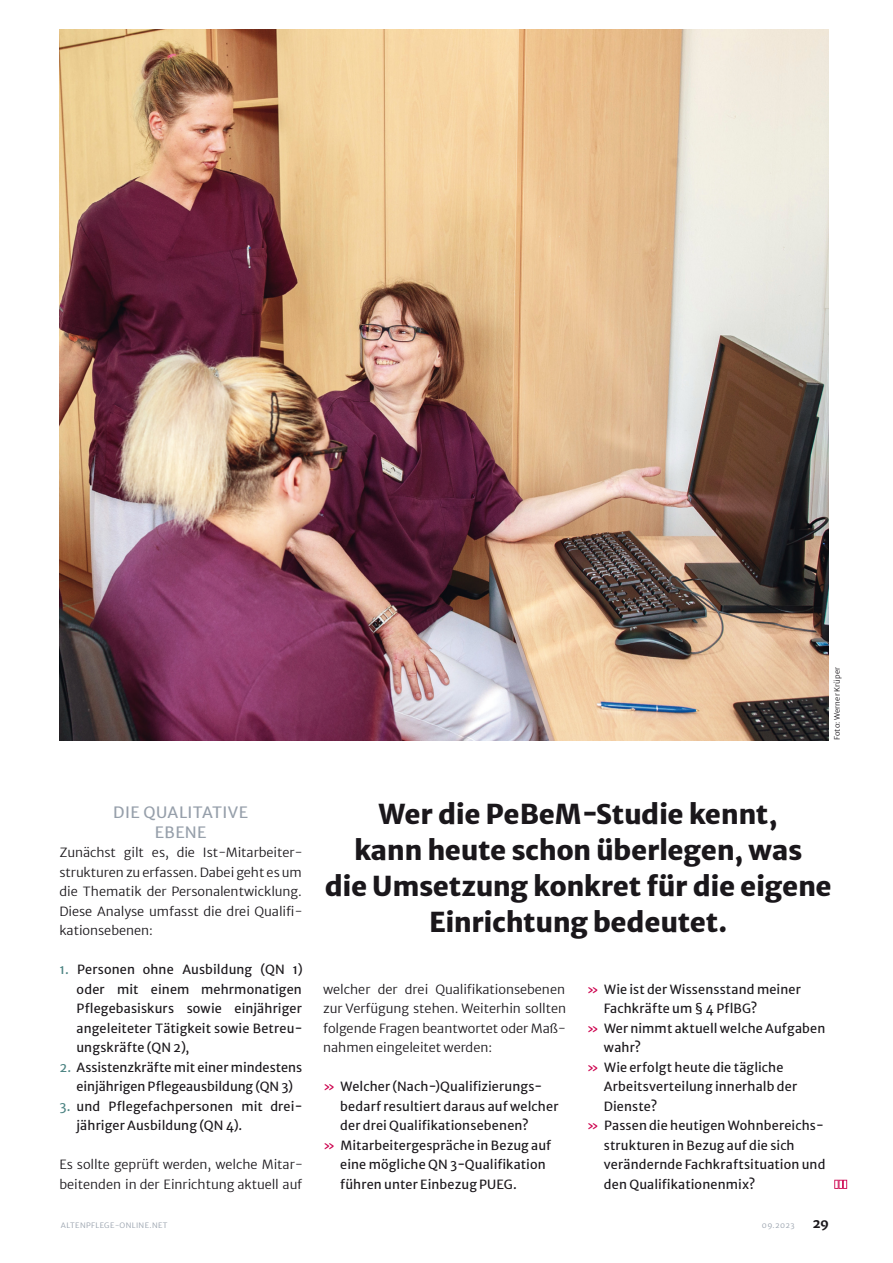
<style>
.page{position:relative;width:893px;height:1263px;background:#fff}
.page>*{position:absolute;margin:0;border:0;box-sizing:border-box;transform-origin:0 0}
.t1{font:800 27px/36px "Merriweather Sans";letter-spacing:-.02em;color:#1a171b;text-align:center}
.t2{font:15.75px/19.5px "Merriweather Sans";letter-spacing:.025em;color:#969faa;text-align:center}
.t3{font:12.75px/19.5px "Merriweather Sans";letter-spacing:.01em;color:#1a171b}
.t4{font:300 12.75px/19.5px "Merriweather Sans";color:#1a171b;text-align:justify}
.t5{font:700 12.75px "Merriweather Sans";color:#1a171b}
.t6{font:300 7.5px "Merriweather Sans";letter-spacing:.045em;color:#969faa}
.t7{font:300 7.5px "Merriweather Sans";letter-spacing:.025em;color:#1a171b}
.s1{color:#4b8382}
.s2{color:#cc004d}
</style>
<div class="page">
<svg style="left:835px;top:1180px;width:12px;height:9px"></svg>
<img style="left:60px;top:30px;width:768px;height:710px">
<p class="t7" style="left:833px;top:740px;width:75px;rotate:-90deg">Foto: Werner Krüper</p>
<p class="t2" style="left:113px;top:803px;width:136px">DIE QUALITATIVE<br>EBENE</p>
<p class="t4" style="left:60px;top:843px;width:245px">Zunächst gilt es, die Ist-Mitarbeiter&shy;strukturen zu erfassen. Dabei geht es um die Thematik der Personalentwicklung.<br>Diese Analyse umfasst die drei Qualifi&shy;kationsebenen:</p>
<p class="t3" style="left:77px;top:960px;width:228px;text-align:justify;text-indent:-17px"><span class="s1">1.</span> Personen ohne Ausbildung (QN 1) oder mit einem mehrmonatigen Pflegebasiskurs sowie einjähriger angeleiteter Tätigkeit sowie Betreu&shy;ungskräfte (QN 2),</p>
<p class="t3" style="left:77px;top:1057px;width:227px;text-indent:-17px"><span class="s1">2.</span> Assistenzkräfte mit einer mindestens einjährigen Pflegeausbildung (QN 3)</p>
<p class="t3" style="left:77px;top:1096px;width:228px;text-indent:-17px"><span class="s1">3.</span> und Pflegefachpersonen mit drei&shy;jähriger Ausbildung (QN 4).</p>
<p class="t4" style="left:60px;top:1155px;width:245px">Es sollte geprüft werden, welche Mitar&shy;beitenden in der Einrichtung aktuell auf</p>
<h1 class="t1" style="left:325px;top:796px;width:508px">Wer die PeBeM-Studie kennt,<br>kann heute schon überlegen, was<br>die Umsetzung konkret für die eigene<br>Einrichtung bedeutet.</h1>
<p class="t4" style="left:323px;top:979px;width:245px">welcher der drei Qualifikationsebenen zur Verfügung stehen. Weiterhin sollten folgende Fragen beantwortet oder Maß&shy;nahmen eingeleitet werden:</p>
<p class="t3" style="left:323px;top:1077px;width:221px"><span class="s2">»</span> Welcher (Nach-)Qualifizierungs-</p>
<p class="t3" style="left:340px;top:1096px;width:220px">bedarf resultiert daraus auf welcher</p>
<p class="t3" style="left:340px;top:1116px;width:190px">der drei Qualifikationsebenen?</p>
<p class="t3" style="left:323px;top:1135px;width:230px"><span class="s2">»</span> Mitarbeitergespräche in Bezug auf</p>
<p class="t3" style="left:340px;top:1155px;width:207px">eine mögliche QN 3-Qualifikation</p>
<p class="t3" style="left:340px;top:1174px;width:178px">führen unter Einbezug PUEG.</p>
<p class="t3" style="left:587px;top:979px;width:216px"><span class="s2">»</span> Wie ist der Wissensstand meiner</p>
<p class="t3" style="left:604px;top:999px;width:155px">Fachkräfte um § 4 PflBG?</p>
<p class="t3" style="left:587px;top:1018px;width:240px"><span class="s2">»</span> Wer nimmt aktuell welche Aufgaben</p>
<p class="t3" style="left:604px;top:1038px;width:39px">wahr?</p>
<p class="t3" style="left:587px;top:1057px;width:198px"><span class="s2">»</span> Wie erfolgt heute die tägliche</p>
<p class="t3" style="left:604px;top:1077px;width:195px">Arbeitsverteilung innerhalb der</p>
<p class="t3" style="left:604px;top:1096px;width:55px">Dienste?</p>
<p class="t3" style="left:587px;top:1116px;width:239px"><span class="s2">»</span> Passen die heutigen Wohnbereichs-</p>
<p class="t3" style="left:604px;top:1135px;width:192px">strukturen in Bezug auf die sich</p>
<p class="t3" style="left:604px;top:1155px;width:223px">verändernde Fachkraftsituation und</p>
<p class="t3" style="left:604px;top:1174px;width:153px">den Qualifikationenmix?</p>
<p class="t6" style="left:61px;top:1220px;width:108px">ALTENPFLEGE-ONLINE.NET</p>
<p class="t6" style="left:762px;top:1220px;width:34px">09.2023</p>
<p class="t5" style="left:812px;top:1215px;width:18px">29</p>
</div>
